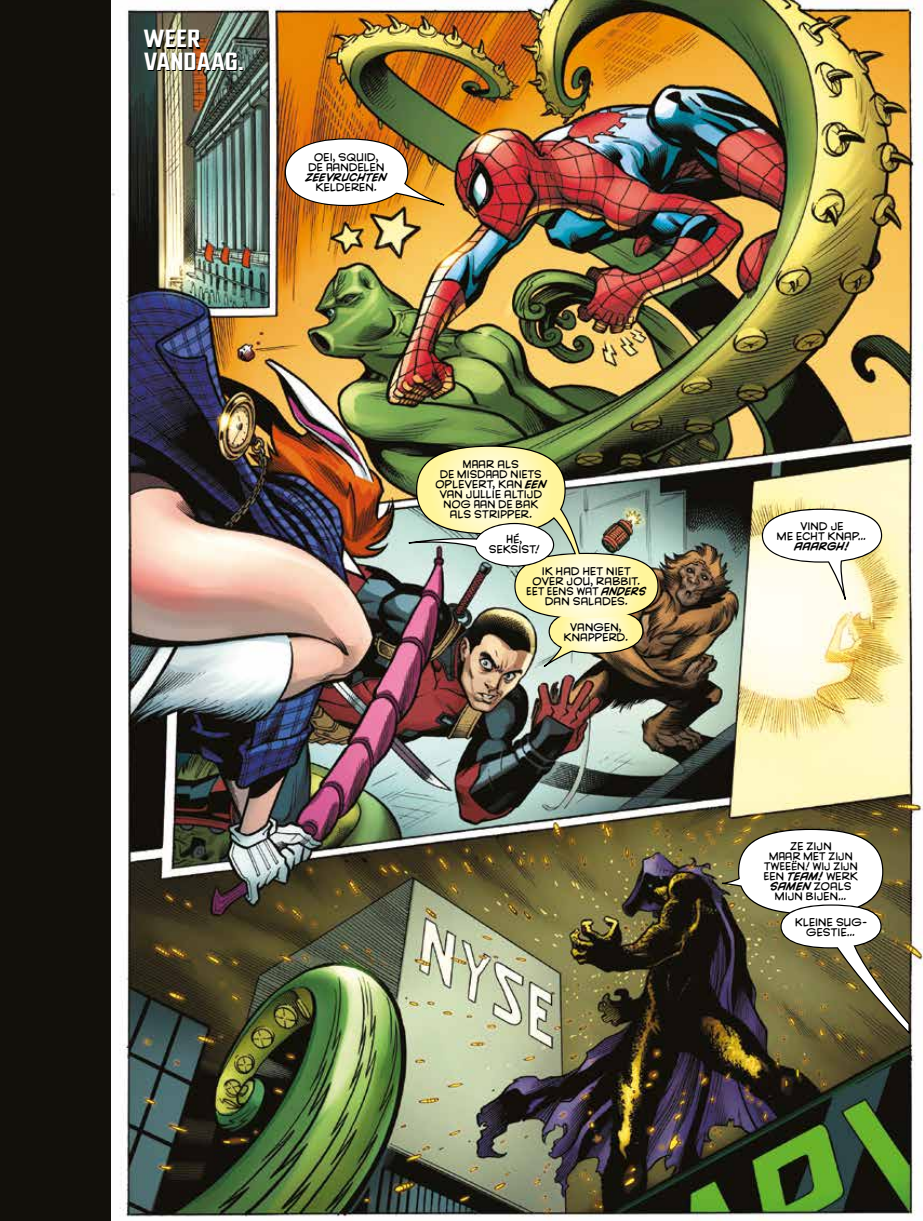
<style>
.page{position:relative;width:923px;height:1221px;background:#fff}
.page>*{position:absolute;margin:0;border:0;box-sizing:border-box;transform-origin:0 0}
.t1{font:700 24px/22.5px "CC Ultimatum";letter-spacing:.015em;color:#fff;scale:1.1 1}
.t2{font:9.6px/10.1px "CC Yada Yada Upper";letter-spacing:.02em;color:#000;text-align:center}
.t3{font:italic 700 9.6px "CC Yada Yada Upper";letter-spacing:.015em;color:#000}
.s1{font-weight:700;font-style:italic}
</style>
<div class="page">
<div style="left:0;top:0;width:923px;height:1220px;background:#12100b"></div>
<img style="left:111px;top:0;width:812px;height:1220px">
<img style="left:285px;top:138px;width:161px;height:68px">
<svg style="left:762px;top:508px;width:120px;height:132px;background:#f0e9ca"></svg>
<div style="left:763px;top:510px;width:118px;height:51px;background:#fff;border-radius:50%"></div>
<div style="left:286px;top:139px;width:121px;height:66px;background:#fff;border-radius:50%"></div>
<img style="left:373px;top:447px;width:284px;height:256px">
<svg style="left:696px;top:830px;width:215px;height:206px;background:#8f8a73"></svg>
<h1 class="t1" style="left:144px;top:25px;width:92px">WEER<br>VANDAAG.</h1>
<p class="t2" style="left:308px;top:152px;width:77px">OEI, SQUID,<br>DE AANDELEN</p>
<p class="t3" style="left:306px;top:171px;width:82px">ZEEVRUCHTEN</p>
<p class="t2" style="left:316px;top:182px;width:62px">KELDEREN.</p>
<p class="t2" style="left:435px;top:459px;width:112px">MAAR ALS<br>DE MISDAAD NIETS<br>OPLEVERT, KAN <span class="s1">EEN<br></span>VAN JULLIE ALTIJD<br>NOG AAN DE BAK<br>ALS STRIPPER.</p>
<p class="t2" style="left:489px;top:533px;width:52px">HÉ,<br>SEKSIST!</p>
<p class="t2" style="left:526px;top:565px;width:121px">IK HAD HET NIET<br>OVER JOU, RABBIT.<br>EET EENS WAT <span class="s1">ANDERS<br></span>DAN SALADES.</p>
<p class="t2" style="left:564px;top:621px;width:66px">VANGEN,<br>KNAPPERD.</p>
<p class="t2" style="left:777px;top:520px;width:91px">VIND JE<br>ME ECHT KNAP…</p>
<p class="t3" style="left:794px;top:539px;width:57px">AAARGH!</p>
<p class="t2" style="left:764px;top:840px;width:96px">ZE ZIJN<br>MAAR MET ZIJN<br>TWEEËN! WIJ ZIJN<br>EEN <span class="s1">TEAM!</span> WERK<br><span class="s1">SAMEN</span> ZOALS<br>MIJN BIJEN…</p>
<p class="t2" style="left:795px;top:916px;width:73px">KLEINE SUG-<br>GESTIE…</p>
</div>
